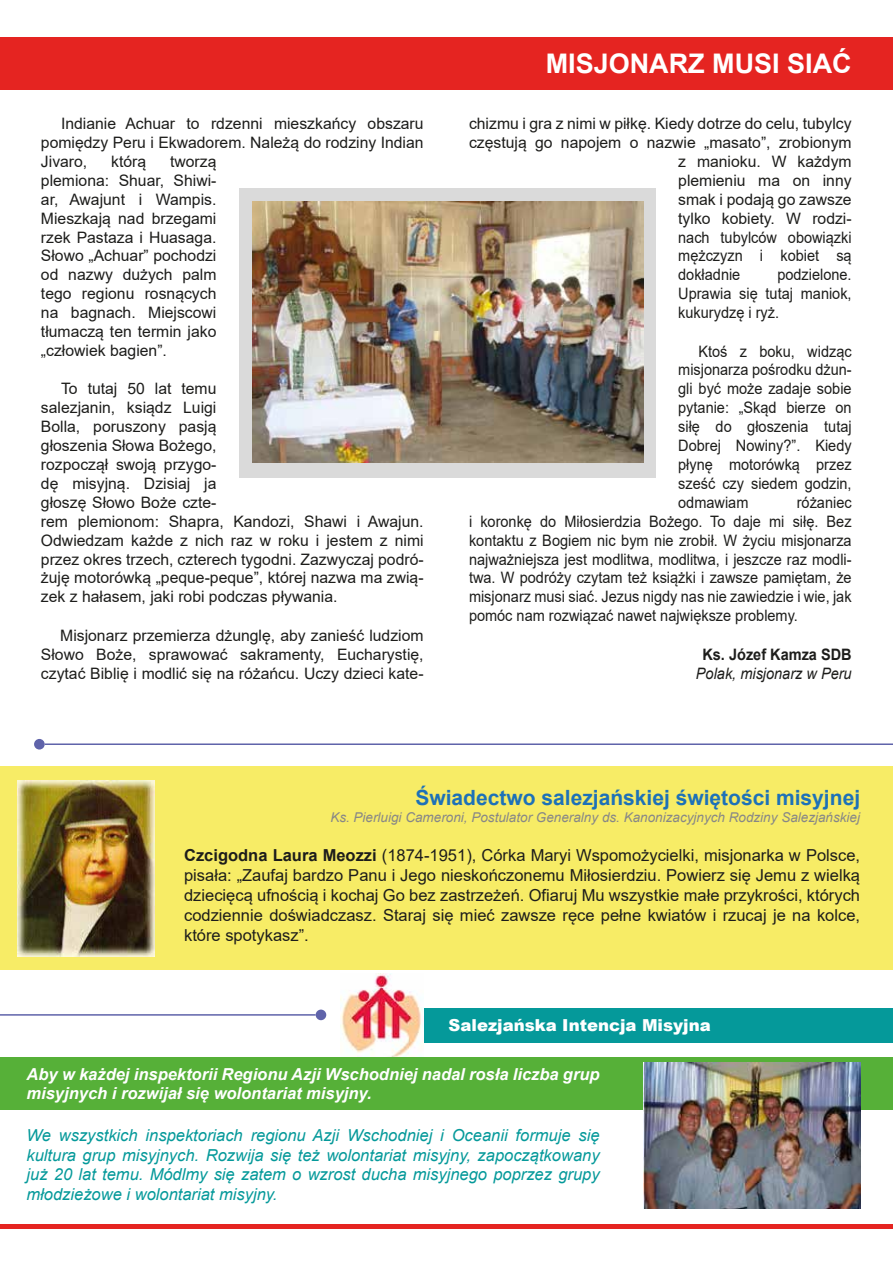
<style>
.page{position:relative;width:893px;height:1263px;background:#fff}
.page>*{position:absolute;margin:0;border:0;box-sizing:border-box;transform-origin:0 0}
.t1{font:700 27px "Arial";color:#fff}
.t2{font:700 21px "Arial";color:#1d71b8}
.t3{font:16.5px/19.8px "Arial";color:#1d1d1b;text-align:justify}
.t4{font:italic 16.5px/19.8px "Arial";color:#05999a;text-align:justify}
.t5{font:italic 700 16.5px/19.8px "Arial";color:#fff}
.t6{font:900 16.5px "Arial";color:#fff}
.t7{font:15.75px/18.9px "Arial";color:#1d1d1b;text-align:justify}
.t8{font:15.75px/18.9px "Arial";color:#1d1d1b;text-align:justify;scale:.92 1}
.t9{font:italic 15.75px "Arial";color:#1d1d1b;scale:.92 1}
.t10{font:700 15.75px "Arial";color:#1d1d1b;scale:.92 1}
.t11{font:italic 13.5px "Arial";color:#878787}
.s1{font-weight:700}
</style>
<div class="page">
<div style="left:413px;top:1008px;width:480px;height:34px;background:#05999a"></div>
<img style="left:340px;top:973px;width:84px;height:84px">
<div style="left:0;top:37px;width:893px;height:52px;background:#e52421"></div>
<hr style="left:0;top:1014px;width:316px;height:2px;background:#5f63aa">
<div style="left:316px;top:1009px;width:10px;height:11px;background:#5f63aa;border-radius:50%"></div>
<hr style="left:45px;top:743px;width:848px;height:2px;background:#5f63aa">
<div style="left:34px;top:739px;width:11px;height:10px;background:#5f63aa;border-radius:50%"></div>
<div style="left:0;top:1057px;width:893px;height:53px;background:#56b038"></div>
<img style="left:643px;top:1062px;width:217px;height:146px">
<div style="left:0;top:767px;width:893px;height:203px;background:#f7ec66"></div>
<img style="left:18px;top:781px;width:137px;height:175px">
<div style="left:0;top:1224px;width:893px;height:5px;background:#e52421"></div>
<div style="left:239px;top:189px;width:417px;height:289px;background:#dadada"></div>
<img style="left:252px;top:201px;width:391px;height:261px">
<p class="t7" style="left:41px;top:114px;width:384px;text-indent:20px">Indianie Achuar to rdzenni mieszkańcy obszaru pomiędzy Peru i Ekwadorem. Należą do rodziny Indian Jivaro,</p>
<p class="t7" style="left:111px;top:152px;width:36px">którą</p>
<p class="t7" style="left:41px;top:152px;width:177px;text-indent:129px">tworzą plemiona: Shuar, Shiwi&shy;ar, Awajunt i Wampis.<br>Mieszkają nad brzegami rzek Pastaza i Huasaga.<br>Słowo „Achuar” pochodzi od nazwy dużych palm tego regionu rosnących na bagnach. Miejscowi tłumaczą ten termin jako „człowiek bagien”.</p>
<p class="t7" style="left:41px;top:379px;width:384px;text-align:left;text-indent:20px">To tutaj 50 lat temu<br>salezjanin, ksiądz Luigi<br>Bolla, poruszony pasją<br>głoszenia Słowa Bożego,<br>rozpoczął swoją przygo-<br>dę misyjną. Dzisiaj ja<br>głoszę Słowo Boże czte-<br>rem plemionom: Shapra, Kandozi, Shawi i Awajun.<br>Odwiedzam każde z nich raz w roku i jestem z nimi przez okres trzech, czterech tygodni. Zazwyczaj podró&shy;żuję motorówką „peque-peque”, której nazwa ma zwią&shy;zek z hałasem, jaki robi podczas pływania.</p>
<p class="t7" style="left:41px;top:626px;width:384px;text-indent:19px">Misjonarz przemierza dżunglę, aby zanieść ludziom Słowo Boże, sprawować sakramenty, Eucharystię, czytać Biblię i modlić się na różańcu. Uczy dzieci kate-</p>
<h1 class="t1" style="left:546px;top:45px;width:308px">MISJONARZ MUSI SIAĆ</h1>
<p class="t7" style="left:469px;top:114px;width:384px">chizmu i gra z nimi w piłkę. Kiedy dotrze do celu, tubylcy</p>
<p class="t7" style="left:469px;top:133px;width:384px">częstują go napojem o nazwie „masato”, zrobionym</p>
<p class="t7" style="left:678px;top:152px;width:175px">z manioku. W każdym</p>
<p class="t7" style="left:678px;top:171px;width:175px">plemieniu ma on inny</p>
<p class="t7" style="left:678px;top:190px;width:175px">smak i podają go zawsze</p>
<p class="t7" style="left:678px;top:209px;width:175px">tylko kobiety. W rodzi-</p>
<p class="t8" style="left:678px;top:227px;width:190px">nach tubylców obowiązki</p>
<p class="t8" style="left:678px;top:246px;width:190px">mężczyzn i kobiet są</p>
<p class="t8" style="left:678px;top:265px;width:69px">dokładnie</p>
<p class="t8" style="left:678px;top:265px;width:190px;text-indent:99px">podzielone.<br>Uprawia się tutaj maniok, kukurydzę i ryż.</p>
<p class="t8" style="left:678px;top:341px;width:190px;text-indent:20px">Ktoś z boku, widząc misjonarza pośrodku dżun&shy;gli być może zadaje sobie pytanie: „Skąd bierze on siłę do głoszenia tutaj Dobrej Nowiny?”. Kiedy płynę motorówką przez sześć czy siedem godzin, odmawiam</p>
<p class="t8" style="left:469px;top:493px;width:417px;text-indent:328px">różaniec i koronkę do Miłosierdzia Bożego. To daje mi siłę. Bez kontaktu z Bogiem nic bym nie zrobił. W życiu misjonarza najważniejsza jest modlitwa, modlitwa, i jeszcze raz modli&shy;twa. W podróży czytam też książki i zawsze pamiętam, że misjonarz musi siać. Jezus nigdy nas nie zawiedzie i wie, jak pomóc nam rozwiązać nawet największe problemy.</p>
<p class="t10" style="left:702px;top:643px;width:164px">Ks. Józef Kamza SDB</p>
<p class="t9" style="left:696px;top:663px;width:171px">Polak, misjonarz w Peru</p>
<h2 class="t2" style="left:415px;top:783px;width:446px">Świadectwo salezjańskiej świętości misyjnej</h2>
<p class="t11" style="left:330px;top:808px;width:531px">Ks. Pierluigi Cameroni, Postulator Generalny ds. Kanonizacyjnych Rodziny Salezjańskiej</p>
<p class="t3" style="left:184px;top:845px;width:677px"><span class="s1">Czcigodna Laura Meozzi</span> (1874-1951), Córka Maryi Wspomożycielki, misjonarka w Polsce, pisała: „Zaufaj bardzo Panu i Jego nieskończonemu Miłosierdziu. Powierz się Jemu z wielką dziecięcą ufnością i kochaj Go bez zastrzeżeń. Ofiaruj Mu wszystkie małe przykrości, których codziennie doświadczasz. Staraj się mieć zawsze ręce pełne kwiatów i rzucaj je na kolce, które spotykasz”.</p>
<p class="t6" style="left:449px;top:1013px;width:264px">Salezjańska Intencja Misyjna</p>
<p class="t5" style="left:27px;top:1064px;width:575px">Aby w każdej inspektorii Regionu Azji Wschodniej nadal rosła liczba grup misyjnych i rozwijał się wolontariat misyjny.</p>
<p class="t4" style="left:27px;top:1125px;width:574px">We wszystkich inspektoriach regionu Azji Wschodniej i Oceanii formuje się kultura grup misyjnych. Rozwija się też wolontariat misyjny, zapoczątkowany już 20 lat temu. Módlmy się zatem o wzrost ducha misyjnego poprzez grupy młodzieżowe i wolontariat misyjny.</p>
</div>
